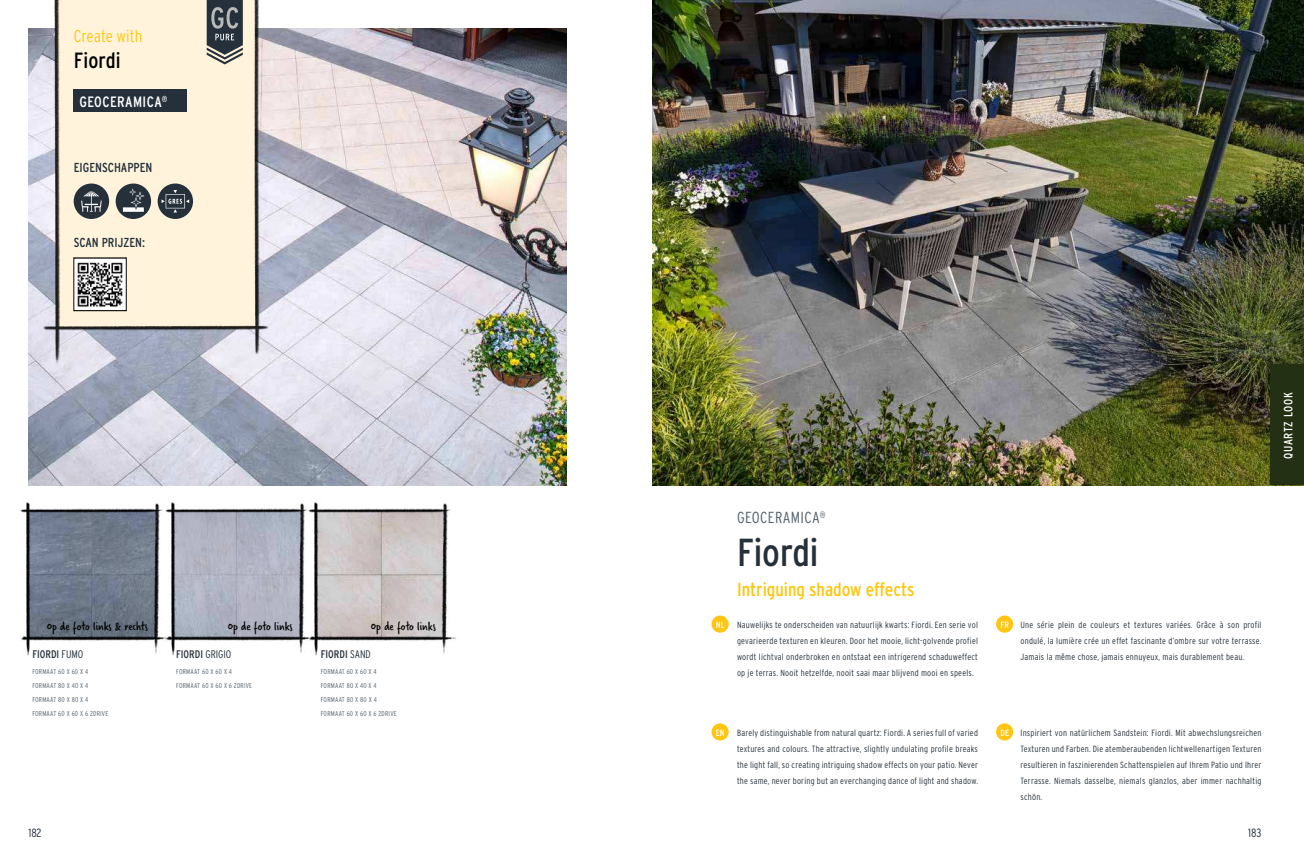
<style>
.page{position:relative;width:1304px;height:851px;background:#fff}
.page>*{position:absolute;margin:0;border:0;box-sizing:border-box;transform-origin:0 0}
.t1{font:39px "Interstate Condensed";color:#25303b}
.t2{font:22px "Interstate Condensed";letter-spacing:.01em;color:#000}
.t3{font:19px "Interstate Condensed";color:#fec612}
.t4{font:300 17px "Interstate Condensed";color:#fec612}
.t5{font:300 16px "Interstate Condensed";letter-spacing:.025em;color:#54616c}
.t6{font:15px "Interstate Condensed";letter-spacing:.03em;color:#fff}
.t7{font:13px "Verveine";color:#000}
.t8{font:13px "Interstate Condensed";color:#25303b}
.t9{font:12px "Interstate Condensed";letter-spacing:.04em;color:#fff}
.t10{font:300 12px "Interstate Condensed";color:#25303b}
.t11{font:11px "Interstate Condensed";color:#25303b}
.t12{font:300 9px/16px "Interstate Condensed";letter-spacing:.025em;color:#25303b;text-align:justify}
.t13{font:9px "Interstate Condensed";color:#fff}
.t14{font:300 7px/14.2px "Interstate Condensed";letter-spacing:.03em;color:#54616c}
.s1{font-weight:300}
</style>
<div class="page">
<img style="left:652px;top:0;width:652px;height:485px">
<img style="left:28px;top:28px;width:539px;height:457px">
<img style="left:319px;top:503px;width:138px;height:151px">
<img style="left:20px;top:502px;width:137px;height:153px">
<img style="left:157px;top:502px;width:162px;height:153px">
<div style="left:711px;top:723px;width:18px;height:17px;background:#fec612;border-radius:50%"></div>
<div style="left:711px;top:615px;width:18px;height:17px;background:#fec612;border-radius:50%"></div>
<div style="left:996px;top:723px;width:17px;height:17px;background:#fec612;border-radius:50%"></div>
<div style="left:996px;top:615px;width:17px;height:17px;background:#fec612;border-radius:50%"></div>
<img style="left:28px;top:0;width:283px;height:369px">
<div style="left:74px;top:89px;width:113px;height:23px;background:#25303b"></div>
<div style="left:158px;top:183px;width:35px;height:36px;background:#25303b;border-radius:50%"></div>
<svg style="left:162px;top:190px;width:27px;height:22px"></svg>
<div style="left:116px;top:183px;width:35px;height:36px;background:#25303b;border-radius:50%"></div>
<svg style="left:123px;top:188px;width:22px;height:24px"></svg>
<div style="left:74px;top:183px;width:35px;height:36px;background:#25303b;border-radius:50%"></div>
<svg style="left:81px;top:191px;width:21px;height:21px"></svg>
<svg style="left:207px;top:0;width:36px;height:64px;background:#585f63"></svg>
<div style="left:1271px;top:364px;width:33px;height:121px;background:#233014"></div>
<img style="left:76px;top:260px;width:48px;height:49px">
<h3 class="t4" style="left:74px;top:27px;width:70px">Create with</h3>
<h2 class="t2" style="left:74px;top:49px;width:49px">Fiordi</h2>
<h3 class="t6" style="left:79px;top:94px;width:90px">GEOCERAMICA<sup>®</sup></h3>
<h3 class="t8" style="left:74px;top:160px;width:80px">EIGENSCHAPPEN</h3>
<h3 class="t8" style="left:74px;top:235px;width:73px">SCAN PRIJZEN:</h3>
<h3 class="t5" style="left:737px;top:509px;width:90px">GEOCERAMICA<sup>®</sup></h3>
<h1 class="t1" style="left:737px;top:532px;width:83px">Fiordi</h1>
<h3 class="t7" style="left:47px;top:621px;width:103px">Op de foto links &amp; rechts</h3>
<h3 class="t7" style="left:228px;top:621px;width:66px">Op de foto links</h3>
<h3 class="t7" style="left:371px;top:621px;width:66px">Op de foto links</h3>
<p class="t11" style="left:32px;top:648px;width:53px">FIORDI <span class="s1">FUMO</span></p>
<p class="t14" style="left:32px;top:664px;width:78px">FORMAAT 60 X 60 X 4<br>FORMAAT 80 X 40 X 4<br>FORMAAT 80 X 80 X 4<br>FORMAAT 60 X 60 X 6 2DRIVE</p>
<p class="t11" style="left:176px;top:648px;width:57px">FIORDI <span class="s1">GRIGIO</span></p>
<p class="t14" style="left:176px;top:664px;width:78px">FORMAAT 60 X 60 X 4<br>FORMAAT 60 X 60 X 6 2DRIVE</p>
<p class="t11" style="left:321px;top:648px;width:52px">FIORDI <span class="s1">SAND</span></p>
<p class="t14" style="left:321px;top:664px;width:78px">FORMAAT 60 X 60 X 4<br>FORMAAT 80 X 40 X 4<br>FORMAAT 80 X 80 X 4<br>FORMAAT 60 X 60 X 6 2DRIVE</p>
<p class="t13" style="left:716px;top:620px;width:10px">NL</p>
<h3 class="t3" style="left:737px;top:579px;width:179px">Intriguing shadow effects</h3>
<p class="t12" style="left:737px;top:617px;width:242px">Nauwelijks te onderscheiden van natuurlijk kwarts: Fiordi. Een serie vol gevarieerde texturen en kleuren. Door het mooie, licht-golvende profiel wordt lichtval onderbroken en ontstaat een intrigerend schaduweffect op je terras. Nooit hetzelfde, nooit saai maar blijvend mooi en speels.</p>
<p class="t13" style="left:1000px;top:620px;width:10px">FR</p>
<p class="t12" style="left:1020px;top:617px;width:242px">Une série plein de couleurs et textures variées. Grâce à son profil ondulé, la lumière crée un effet fascinante d’ombre sur votre terrasse.<br>Jamais la même chose, jamais ennuyeux, mais durablement beau.</p>
<p class="t13" style="left:716px;top:728px;width:10px">EN</p>
<p class="t12" style="left:737px;top:725px;width:242px">Barely distinguishable from natural quartz: Fiordi. A series full of varied textures and colours. The attractive, slightly undulating profile breaks the light fall, so creating intriguing shadow effects on your patio. Never the same, never boring but an everchanging dance of light and shadow.</p>
<p class="t13" style="left:1000px;top:728px;width:10px">DE</p>
<p class="t12" style="left:1020px;top:725px;width:242px">Inspiriert von natürlichem Sandstein: Fiordi. Mit abwechslungsreichen Texturen und Farben. Die atemberaubenden lichtwellenartigen Texturen resultieren in faszinierenden Schattenspielen auf Ihrem Patio und Ihrer Terrasse. Niemals dasselbe, niemals glanzlos, aber immer nachhaltig schön.</p>
<h3 class="t10" style="left:28px;top:825px;width:15px">182</h3>
<h3 class="t10" style="left:1248px;top:825px;width:15px">183</h3>
<h3 class="t9" style="left:1282px;top:458px;width:68px;rotate:-90deg">QUARTZ LOOK</h3>
</div>
